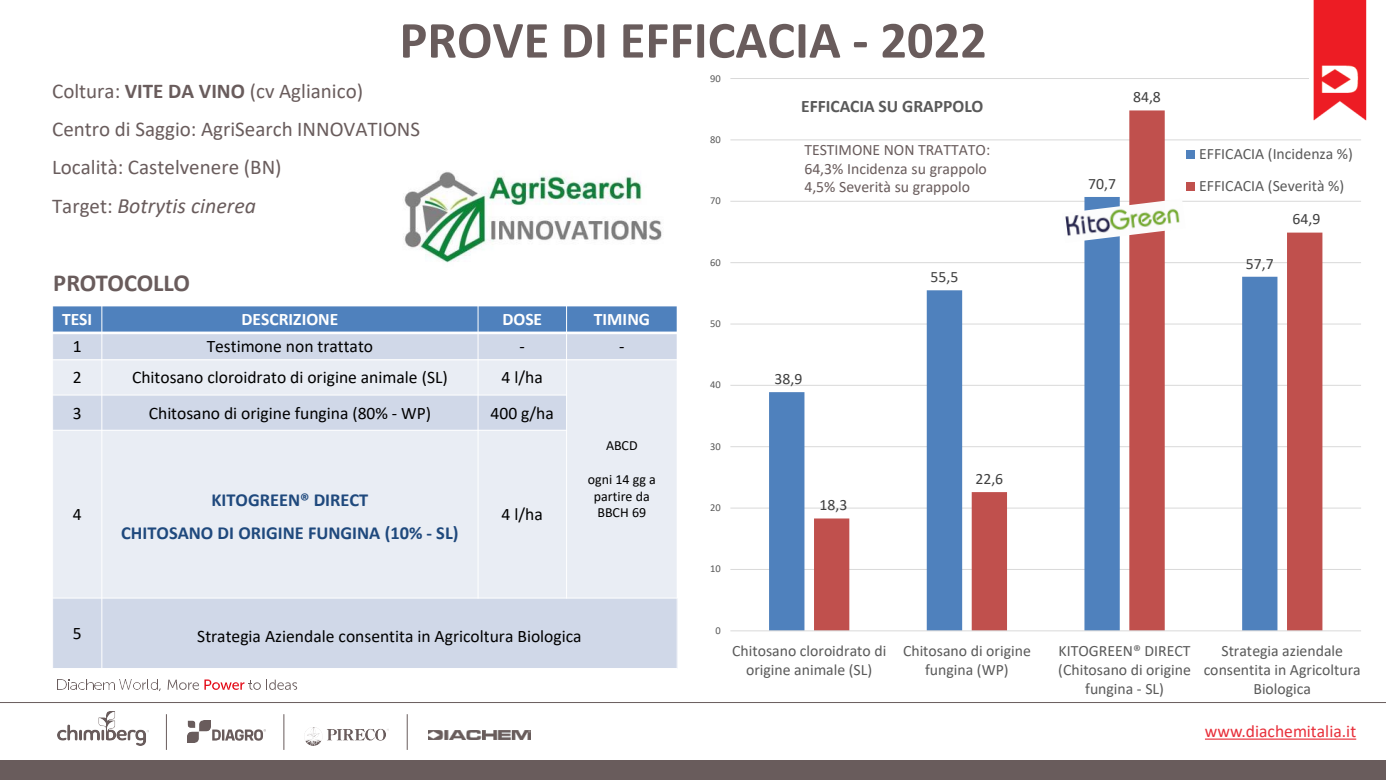
<style>
.page{position:relative;width:1386px;height:780px;background:#fff}
.page>*{position:absolute;margin:0;border:0;box-sizing:border-box;transform-origin:0 0}
.t1{font:700 52.5px "Calibri";color:#695c5c}
.t2{font:700 24.5px "Calibri";letter-spacing:-.01em;color:#695c5c}
.t3{font:italic 21.88px "Calibri";color:#695c5c}
.t4{font:21px "Calibri";color:#695c5c}
.t5{font:700 18.38px "Calibri";color:#1f497d}
.t6{font:17.5px "Calibri";color:#000}
.t7{font:700 17.5px "Calibri";color:#fff}
.t8{font:17.5px "Calibri";color:#e82f3a}
.t9{font:700 17.5px "Calibri";color:#595959}
.t10{font:15.75px/19.2px "Calibri";color:#595959;text-align:center}
.t11{font:15.75px "Calibri";color:#695c5c}
.t12{font:15.75px "Calibri";color:#404040}
.t13{font:14px/16.8px "Calibri";color:#000;text-align:center}
.t14{font:10.5px "Calibri";letter-spacing:.005em;color:#595959}
.s1{font-weight:700}
.s2{font-style:normal;font-size:21px}
</style>
<div class="page">
<svg style="left:167px;top:679px;width:130px;height:10px"></svg>
<svg style="left:58px;top:679px;width:56px;height:10px"></svg>
<img style="left:120px;top:679px;width:20px;height:10px">
<svg style="left:142px;top:679px;width:19px;height:11px"></svg>
<hr style="left:0;top:702px;width:1385px;height:1px;background:#695c5c">
<div style="left:0;top:760px;width:1385px;height:19px;background:#695c5c"></div>
<hr style="left:166px;top:713px;width:1px;height:36px;background:#695c5c">
<hr style="left:284px;top:713px;width:1px;height:36px;background:#695c5c">
<hr style="left:407px;top:713px;width:1px;height:36px;background:#695c5c">
<img style="left:188px;top:720px;width:22px;height:22px">
<svg style="left:212px;top:729px;width:54px;height:11px"></svg>
<img style="left:305px;top:727px;width:84px;height:18px">
<img style="left:58px;top:711px;width:90px;height:34px">
<img style="left:429px;top:730px;width:101px;height:9px">
<svg style="left:1205px;top:738px;width:150px;height:1px"></svg>
<div style="left:53px;top:306px;width:49px;height:27px;background:#4f81bd"></div>
<div style="left:102px;top:306px;width:376px;height:27px;background:#4f81bd"></div>
<div style="left:478px;top:306px;width:88px;height:27px;background:#4f81bd"></div>
<div style="left:566px;top:306px;width:111px;height:27px;background:#4f81bd"></div>
<div style="left:53px;top:333px;width:49px;height:27px;background:#d0d8e8"></div>
<div style="left:102px;top:333px;width:376px;height:27px;background:#d0d8e8"></div>
<div style="left:478px;top:333px;width:88px;height:27px;background:#d0d8e8"></div>
<div style="left:566px;top:333px;width:111px;height:27px;background:#d0d8e8"></div>
<div style="left:53px;top:360px;width:49px;height:35px;background:#e9edf4"></div>
<div style="left:102px;top:360px;width:376px;height:35px;background:#e9edf4"></div>
<div style="left:478px;top:360px;width:88px;height:35px;background:#e9edf4"></div>
<div style="left:566px;top:360px;width:111px;height:237px;background:#e9edf4"></div>
<div style="left:53px;top:395px;width:49px;height:35px;background:#d0d8e8"></div>
<div style="left:102px;top:395px;width:376px;height:35px;background:#d0d8e8"></div>
<div style="left:478px;top:395px;width:88px;height:35px;background:#d0d8e8"></div>
<div style="left:53px;top:430px;width:49px;height:167px;background:#e9edf4"></div>
<div style="left:102px;top:430px;width:376px;height:167px;background:#e9edf4"></div>
<div style="left:478px;top:430px;width:88px;height:167px;background:#e9edf4"></div>
<div style="left:53px;top:597px;width:49px;height:71px;background:#d0d8e8"></div>
<div style="left:102px;top:597px;width:575px;height:71px;background:#d0d8e8"></div>
<hr style="left:101px;top:305px;width:1px;height:363px;background:#fff">
<hr style="left:477px;top:305px;width:1px;height:293px;background:#fff">
<hr style="left:566px;top:305px;width:1px;height:293px;background:#fff">
<hr style="left:52px;top:331px;width:625px;height:3px;background:#fff">
<hr style="left:52px;top:359px;width:625px;height:1px;background:#fff">
<hr style="left:52px;top:394px;width:515px;height:1px;background:#fff">
<hr style="left:52px;top:429px;width:515px;height:1px;background:#fff">
<hr style="left:52px;top:597px;width:625px;height:1px;background:#fff">
<hr style="left:676px;top:305px;width:1px;height:363px;background:#fff">
<hr style="left:52px;top:667px;width:625px;height:1px;background:#fff">
<img style="left:403px;top:172px;width:259px;height:91px">
<hr style="left:730px;top:569px;width:630px;height:1px;background:#d9d9d9">
<hr style="left:730px;top:507px;width:630px;height:1px;background:#d9d9d9">
<hr style="left:730px;top:446px;width:630px;height:1px;background:#d9d9d9">
<hr style="left:730px;top:385px;width:630px;height:1px;background:#d9d9d9">
<hr style="left:730px;top:323px;width:630px;height:1px;background:#d9d9d9">
<hr style="left:730px;top:262px;width:630px;height:1px;background:#d9d9d9">
<hr style="left:730px;top:201px;width:630px;height:1px;background:#d9d9d9">
<hr style="left:730px;top:139px;width:630px;height:1px;background:#d9d9d9">
<hr style="left:730px;top:78px;width:630px;height:1px;background:#d9d9d9">
<svg style="left:769px;top:323px;width:45px;height:307px;fill:#4f81bd"></svg>
<svg style="left:814px;top:110px;width:508px;height:520px"></svg>
<hr style="left:730px;top:630px;width:630px;height:1px;background:#d9d9d9">
<div style="left:1186px;top:150px;width:8px;height:8px;background:#4f81bd"></div>
<div style="left:1186px;top:182px;width:8px;height:8px;background:#c0504d"></div>
<img style="left:1061px;top:198px;width:124px;height:45px">
<img style="left:1308px;top:0;width:59px;height:127px">
<p class="t1" style="left:399px;top:3px;width:588px">PROVE DI EFFICACIA - 2022</p>
<p class="t4" style="left:52px;top:76px;width:312px">Coltura: <span class="s1">VITE DA VINO</span> (cv Aglianico)</p>
<p class="t4" style="left:52px;top:114px;width:369px">Centro di Saggio: AgriSearch INNOVATIONS</p>
<p class="t4" style="left:52px;top:152px;width:231px">Località: Castelvenere (BN)</p>
<p class="t3" style="left:52px;top:190px;width:205px"><span class="s2">Target:</span> Botrytis cinerea</p>
<p class="t2" style="left:53px;top:265px;width:138px">PROTOCOLLO</p>
<p class="t7" style="left:62px;top:307px;width:32px">TESI</p>
<p class="t7" style="left:241px;top:307px;width:98px">DESCRIZIONE</p>
<p class="t7" style="left:502px;top:307px;width:41px">DOSE</p>
<p class="t7" style="left:593px;top:307px;width:58px">TIMING</p>
<p class="t6" style="left:73px;top:334px;width:10px">1</p>
<p class="t6" style="left:207px;top:334px;width:168px">Testimone non trattato</p>
<p class="t6" style="left:519px;top:334px;width:7px">-</p>
<p class="t6" style="left:619px;top:334px;width:7px">-</p>
<p class="t6" style="left:73px;top:365px;width:10px">2</p>
<p class="t6" style="left:132px;top:365px;width:317px">Chitosano cloroidrato di origine animale (SL)</p>
<p class="t6" style="left:501px;top:365px;width:43px">4 l/ha</p>
<p class="t6" style="left:73px;top:400px;width:10px">3</p>
<p class="t6" style="left:149px;top:400px;width:284px">Chitosano di origine fungina (80% - WP)</p>
<p class="t6" style="left:490px;top:400px;width:65px">400 g/ha</p>
<p class="t6" style="left:73px;top:502px;width:10px">4</p>
<p class="t5" style="left:211px;top:487px;width:158px">KITOGREEN® DIRECT</p>
<p class="t5" style="left:121px;top:520px;width:339px">CHITOSANO DI ORIGINE FUNGINA (10% - SL)</p>
<p class="t6" style="left:501px;top:502px;width:43px">4 l/ha</p>
<p class="t13" style="left:606px;top:436px;width:33px">ABCD</p>
<p class="t13" style="left:587px;top:470px;width:70px">ogni 14 gg a partire da</p>
<p class="t13" style="left:597px;top:503px;width:50px">BBCH 69</p>
<p class="t14" style="left:710px;top:71px;width:12px">90</p>
<p class="t14" style="left:710px;top:132px;width:12px">80</p>
<p class="t14" style="left:710px;top:193px;width:12px">70</p>
<p class="t14" style="left:710px;top:255px;width:12px">60</p>
<p class="t14" style="left:710px;top:316px;width:12px">50</p>
<p class="t14" style="left:710px;top:377px;width:12px">40</p>
<p class="t14" style="left:710px;top:439px;width:12px">30</p>
<p class="t14" style="left:710px;top:500px;width:12px">20</p>
<p class="t14" style="left:710px;top:561px;width:12px">10</p>
<p class="t9" style="left:801px;top:93px;width:184px">EFFICACIA SU GRAPPOLO</p>
<p class="t11" style="left:804px;top:138px;width:187px">TESTIMONE NON TRATTATO:</p>
<p class="t11" style="left:804px;top:157px;width:184px">64,3% Incidenza su grappolo</p>
<p class="t11" style="left:804px;top:176px;width:167px">4,5% Severità su grappolo</p>
<p class="t12" style="left:774px;top:367px;width:29px">38,9</p>
<p class="t12" style="left:819px;top:494px;width:29px">18,3</p>
<p class="t12" style="left:930px;top:266px;width:29px">55,5</p>
<p class="t12" style="left:975px;top:467px;width:29px">22,6</p>
<p class="t12" style="left:1132px;top:86px;width:29px">84,8</p>
<p class="t12" style="left:1088px;top:172px;width:29px">70,7</p>
<p class="t10" style="left:1198px;top:143px;width:155px">EFFICACIA (Incidenza %)</p>
<p class="t10" style="left:1198px;top:175px;width:147px">EFFICACIA (Severità %)</p>
<p class="t12" style="left:1245px;top:252px;width:29px">57,7</p>
<p class="t12" style="left:1292px;top:208px;width:29px">64,9</p>
<p class="t6" style="left:73px;top:621px;width:10px">5</p>
<p class="t6" style="left:197px;top:623px;width:386px">Strategia Aziendale consentita in Agricoltura Biologica</p>
<p class="t14" style="left:715px;top:622px;width:7px">0</p>
<p class="t10" style="left:732px;top:640px;width:156px">Chitosano cloroidrato di origine animale (SL)</p>
<p class="t10" style="left:902px;top:640px;width:129px">Chitosano di origine fungina (WP)</p>
<p class="t10" style="left:1058px;top:640px;width:134px">KITOGREEN® DIRECT (Chitosano di origine fungina - SL)</p>
<p class="t10" style="left:1203px;top:640px;width:159px">Strategia aziendale consentita in Agricoltura<br>Biologica</p>
<p class="t8" style="left:1204px;top:718px;width:153px">www.diachemitalia.it</p>
</div>
